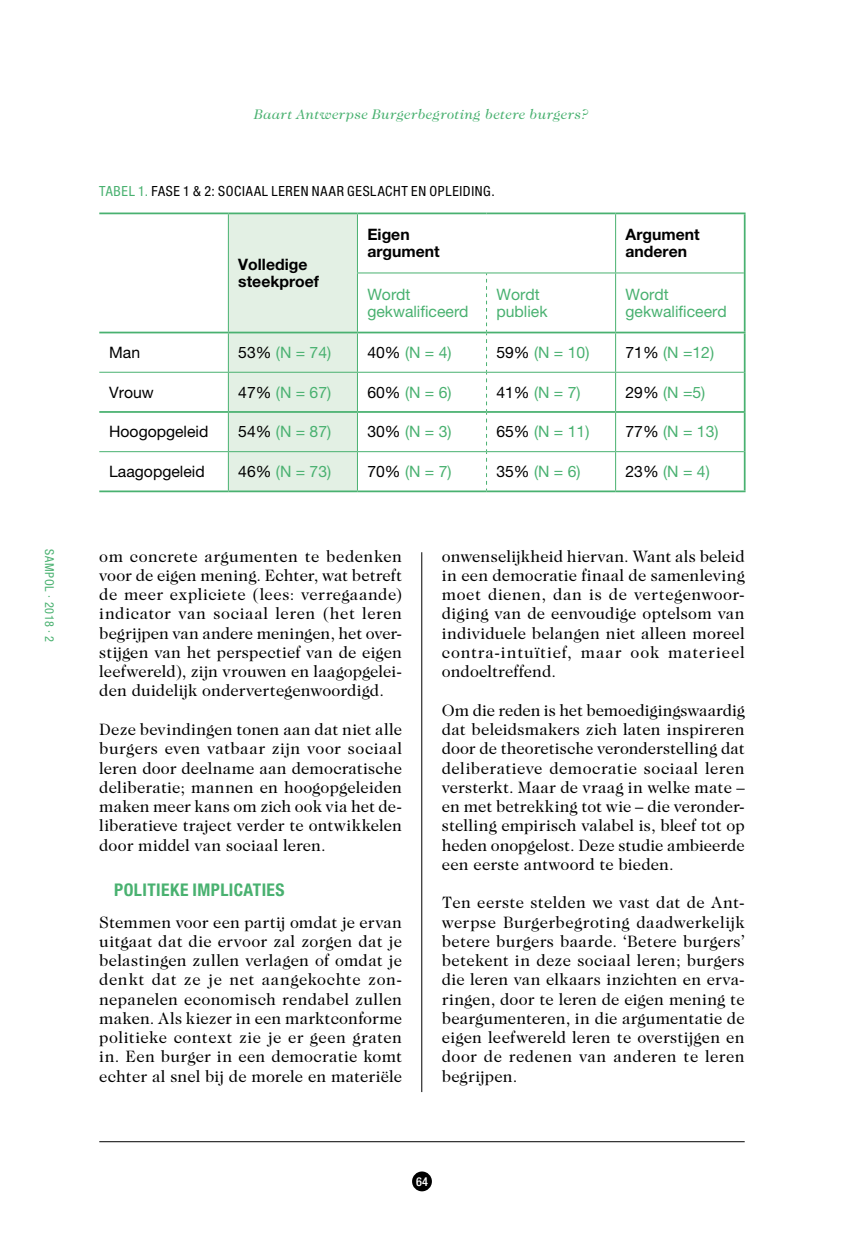
<style>
.page{position:relative;width:844px;height:1241px;background:#fff}
.page>*{position:absolute;margin:0;border:0;box-sizing:border-box;transform-origin:0 0}
.t1{font:700 condensed 17.5px "Helvetica Neue LT Pro";letter-spacing:.025em;color:#49b170}
.t2{font:16.62px/19.2px "Caslon Two Twenty Four";letter-spacing:.01em;color:#000;text-align:justify}
.t3{font:15.75px/17px "Helvetica Neue LT Pro";color:#49b170}
.t4{font:700 15.75px/17px "Helvetica Neue LT Pro";color:#000}
.t5{font:15.75px "Helvetica Neue LT Pro";color:#000}
.t6{font:condensed 14px "Helvetica Neue LT Pro";letter-spacing:.045em;color:#000}
.t7{font:italic 14px "Caslon Two Twenty Four";letter-spacing:.025em;color:#49b170}
.t8{font:condensed 12.25px "Helvetica Neue LT Pro";letter-spacing:.05em;color:#49b170}
.t9{font:500 condensed 12.25px "Helvetica Neue LT Pro";color:#fff}
.s1{color:#49b170}
.s2{color:#000}
</style>
<div class="page">
<div style="left:412px;top:1171px;width:20px;height:20px;background:#000;border-radius:50%"></div>
<hr style="left:99px;top:1141px;width:645px;height:1px;background:#000">
<div style="left:229px;top:214px;width:128px;height:276px;background:#e3f0e4"></div>
<hr style="left:99px;top:212px;width:129px;height:2px;background:#49b170">
<hr style="left:228px;top:214px;width:1px;height:59px;background:#49b170">
<hr style="left:228px;top:273px;width:1px;height:58px;background:#49b170">
<hr style="left:228px;top:212px;width:129px;height:2px;background:#49b170">
<hr style="left:357px;top:214px;width:1px;height:58px;background:#49b170">
<hr style="left:357px;top:212px;width:129px;height:2px;background:#49b170">
<hr style="left:486px;top:212px;width:129px;height:2px;background:#49b170">
<hr style="left:615px;top:214px;width:1px;height:58px;background:#49b170">
<hr style="left:615px;top:212px;width:130px;height:2px;background:#49b170">
<hr style="left:743px;top:214px;width:2px;height:59px;background:#49b170">
<hr style="left:357px;top:273px;width:1px;height:58px;background:#49b170">
<hr style="left:357px;top:272px;width:129px;height:1px;background:#49b170">
<hr style="left:486px;top:272px;width:129px;height:1px;background:#49b170">
<hr style="left:615px;top:273px;width:1px;height:58px;background:#49b170">
<hr style="left:615px;top:272px;width:128px;height:1px;background:#49b170">
<hr style="left:743px;top:273px;width:2px;height:58px;background:#49b170">
<hr style="left:99px;top:331px;width:129px;height:2px;background:#49b170">
<hr style="left:228px;top:333px;width:1px;height:39px;background:#49b170">
<hr style="left:228px;top:331px;width:129px;height:2px;background:#49b170">
<hr style="left:357px;top:333px;width:1px;height:39px;background:#49b170">
<hr style="left:357px;top:331px;width:129px;height:2px;background:#49b170">
<hr style="left:486px;top:331px;width:129px;height:2px;background:#49b170">
<hr style="left:615px;top:333px;width:1px;height:39px;background:#49b170">
<hr style="left:615px;top:331px;width:130px;height:2px;background:#49b170">
<hr style="left:743px;top:333px;width:2px;height:39px;background:#49b170">
<hr style="left:99px;top:372px;width:129px;height:1px;background:#49b170">
<hr style="left:228px;top:372px;width:1px;height:39px;background:#49b170">
<hr style="left:228px;top:372px;width:129px;height:1px;background:#49b170">
<hr style="left:357px;top:372px;width:1px;height:39px;background:#49b170">
<hr style="left:357px;top:372px;width:129px;height:1px;background:#49b170">
<hr style="left:486px;top:372px;width:129px;height:1px;background:#49b170">
<hr style="left:615px;top:372px;width:1px;height:39px;background:#49b170">
<hr style="left:615px;top:372px;width:128px;height:1px;background:#49b170">
<hr style="left:743px;top:372px;width:2px;height:39px;background:#49b170">
<hr style="left:99px;top:411px;width:129px;height:2px;background:#49b170">
<hr style="left:228px;top:413px;width:1px;height:38px;background:#49b170">
<hr style="left:228px;top:411px;width:129px;height:2px;background:#49b170">
<hr style="left:357px;top:413px;width:1px;height:38px;background:#49b170">
<hr style="left:357px;top:411px;width:129px;height:2px;background:#49b170">
<hr style="left:486px;top:411px;width:129px;height:2px;background:#49b170">
<hr style="left:615px;top:413px;width:1px;height:38px;background:#49b170">
<hr style="left:615px;top:411px;width:130px;height:2px;background:#49b170">
<hr style="left:743px;top:413px;width:2px;height:38px;background:#49b170">
<hr style="left:99px;top:451px;width:129px;height:1px;background:#49b170">
<hr style="left:99px;top:490px;width:129px;height:2px;background:#49b170">
<hr style="left:228px;top:452px;width:1px;height:38px;background:#49b170">
<hr style="left:228px;top:451px;width:129px;height:1px;background:#49b170">
<hr style="left:228px;top:490px;width:129px;height:2px;background:#49b170">
<hr style="left:357px;top:452px;width:1px;height:38px;background:#49b170">
<hr style="left:357px;top:451px;width:129px;height:1px;background:#49b170">
<hr style="left:357px;top:490px;width:129px;height:2px;background:#49b170">
<svg style="left:486px;top:273px;width:1px;height:217px"></svg>
<hr style="left:486px;top:451px;width:129px;height:1px;background:#49b170">
<hr style="left:486px;top:490px;width:129px;height:2px;background:#49b170">
<hr style="left:615px;top:452px;width:1px;height:38px;background:#49b170">
<hr style="left:615px;top:451px;width:128px;height:1px;background:#49b170">
<hr style="left:743px;top:451px;width:2px;height:39px;background:#49b170">
<hr style="left:615px;top:490px;width:130px;height:2px;background:#49b170">
<hr style="left:421px;top:552px;width:1px;height:539px;background:#000">
<p class="t8" style="left:57px;top:549px;width:95px;rotate:90deg">SAMPOL · 2018 · 2</p>
<p class="t7" style="left:254px;top:106px;width:336px">Baart Antwerpse Burgerbegroting betere burgers?</p>
<p class="t6" style="left:99px;top:182px;width:397px"><span class="s1">TABEL 1.</span> FASE 1 &amp; 2: SOCIAAL LEREN NAAR GESLACHT EN OPLEIDING.</p>
<p class="t4" style="left:238px;top:255px;width:82px">Volledige steekproef</p>
<p class="t4" style="left:367px;top:226px;width:74px">Eigen argument</p>
<p class="t4" style="left:625px;top:226px;width:76px">Argument anderen</p>
<p class="t3" style="left:367px;top:285px;width:103px">Wordt gekwalificeerd</p>
<p class="t3" style="left:496px;top:285px;width:53px">Wordt publiek</p>
<p class="t3" style="left:625px;top:285px;width:103px">Wordt gekwalificeerd</p>
<p class="t5" style="left:109px;top:343px;width:32px">Man</p>
<p class="t3" style="left:238px;top:343px;width:94px"><span class="s2">53%</span> (N = 74)</p>
<p class="t3" style="left:367px;top:343px;width:86px"><span class="s2">40%</span> (N = 4)</p>
<p class="t3" style="left:496px;top:343px;width:94px"><span class="s2">59%</span> (N = 10)</p>
<p class="t3" style="left:625px;top:343px;width:90px"><span class="s2">71%</span> (N =12)</p>
<p class="t5" style="left:109px;top:382px;width:46px">Vrouw</p>
<p class="t3" style="left:238px;top:383px;width:94px"><span class="s2">47%</span> (N = 67)</p>
<p class="t3" style="left:367px;top:383px;width:86px"><span class="s2">60%</span> (N = 6)</p>
<p class="t3" style="left:496px;top:383px;width:86px"><span class="s2">41%</span> (N = 7)</p>
<p class="t3" style="left:625px;top:383px;width:81px"><span class="s2">29%</span> (N =5)</p>
<p class="t5" style="left:109px;top:422px;width:101px">Hoogopgeleid</p>
<p class="t3" style="left:238px;top:423px;width:94px"><span class="s2">54%</span> (N = 87)</p>
<p class="t3" style="left:367px;top:423px;width:86px"><span class="s2">30%</span> (N = 3)</p>
<p class="t3" style="left:496px;top:423px;width:94px"><span class="s2">65%</span> (N = 11)</p>
<p class="t3" style="left:625px;top:423px;width:94px"><span class="s2">77%</span> (N = 13)</p>
<p class="t5" style="left:109px;top:462px;width:97px">Laagopgeleid</p>
<p class="t3" style="left:238px;top:463px;width:94px"><span class="s2">46%</span> (N = 73)</p>
<p class="t3" style="left:367px;top:463px;width:86px"><span class="s2">70%</span> (N = 7)</p>
<p class="t3" style="left:496px;top:463px;width:86px"><span class="s2">35%</span> (N = 6)</p>
<p class="t3" style="left:625px;top:463px;width:86px"><span class="s2">23%</span> (N = 4)</p>
<p class="t2" style="left:99px;top:546px;width:304px">om concrete argumenten te bedenken voor de eigen mening. Echter, wat betreft de meer expliciete (lees: verregaande) indicator van sociaal leren (het leren begrijpen van andere meningen, het over&shy;stijgen van het perspectief van de eigen leefwereld), zijn vrouwen en laagopgelei&shy;den duidelijk ondervertegenwoordigd.</p>
<p class="t2" style="left:99px;top:719px;width:304px">Deze bevindingen tonen aan dat niet alle burgers even vatbaar zijn voor sociaal leren door deelname aan democratische deliberatie; mannen en hoogopgeleiden maken meer kans om zich ook via het de&shy;liberatieve traject verder te ontwikkelen door middel van sociaal leren.</p>
<p class="t1" style="left:114px;top:879px;width:172px">POLITIEKE IMPLICATIES</p>
<p class="t2" style="left:99px;top:912px;width:304px">Stemmen voor een partij omdat je ervan uitgaat dat die ervoor zal zorgen dat je belastingen zullen verlagen of omdat je denkt dat ze je net aangekochte zon&shy;nepanelen economisch rendabel zullen maken. Als kiezer in een marktconforme politieke context zie je er geen graten in. Een burger in een democratie komt echter al snel bij de morele en materiële</p>
<p class="t2" style="left:441px;top:546px;width:304px">onwenselijkheid hiervan. Want als beleid in een democratie finaal de samenleving moet dienen, dan is de vertegenwoor&shy;diging van de eenvoudige optelsom van individuele belangen niet alleen moreel contra-intuïtief, maar ook materieel ondoeltreffend.</p>
<p class="t2" style="left:441px;top:700px;width:304px">Om die reden is het bemoedigingswaardig dat beleidsmakers zich laten inspireren door de theoretische veronderstelling dat deliberatieve democratie sociaal leren versterkt. Maar de vraag in welke mate – en met betrekking tot wie – die veronder&shy;stelling empirisch valabel is, bleef tot op heden onopgelost. Deze studie ambieerde een eerste antwoord te bieden.</p>
<p class="t2" style="left:441px;top:892px;width:304px">Ten eerste stelden we vast dat de Ant&shy;werpse Burgerbegroting daadwerkelijk betere burgers baarde. ‘Betere burgers’ betekent in deze sociaal leren; burgers die leren van elkaars inzichten en erva&shy;ringen, door te leren de eigen mening te beargumenteren, in die argumentatie de eigen leefwereld leren te overstijgen en door de redenen van anderen te leren begrijpen.</p>
<p class="t9" style="left:416px;top:1173px;width:13px">64</p>
</div>
